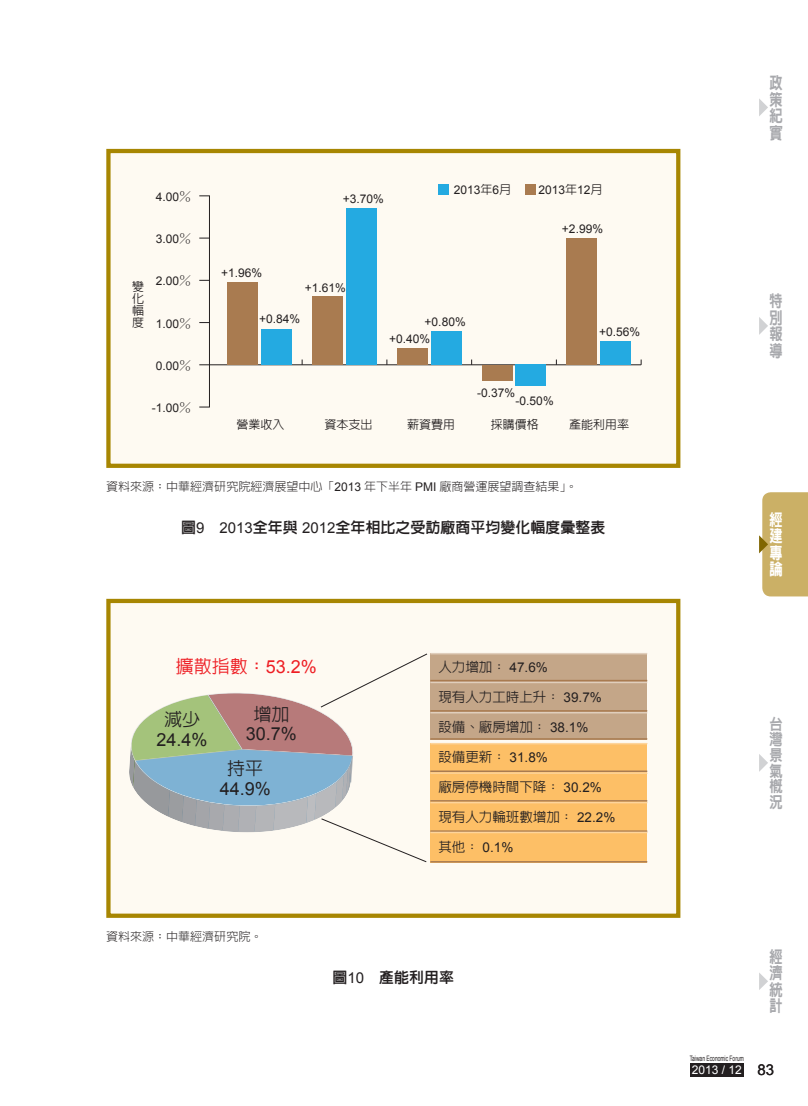
<style>
.page{position:relative;width:808px;height:1106px;background:#fff}
.page>*{position:absolute;margin:0;border:0;box-sizing:border-box;transform-origin:0 0}
.t1{font:18px "Arial";color:#231f20}
.t2{font:500 18px "Lin Gothic";color:#ee1d23}
.t3{font:500 18px "Lin Gothic";color:#231f20}
.t4{font:800 16.5px/16.5px "Lin Gothic";color:#a8a9ad;text-align:justify;scale:.8 1}
.t5{font:800 16.5px/16.5px "Lin Gothic";color:#fff;text-align:justify;scale:.8 1}
.t6{font:800 15.6px/15.8px "Lin Gothic";color:#a8a9ad;text-align:justify;scale:.84 1}
.t7{font:15px "Lin Gothic Extra";color:#231f20}
.t8{font:15px "Arial";color:#231f20}
.t9{font:500 13.5px "Lin Gothic";color:#231f20}
.t10{font:13.5px "Arial";color:#231f20}
.t11{font:12px "Arial";color:#231f20}
.t12{font:300 12px "Lin Gothic";color:#231f20}
.t13{font:500 12px/12px "Lin Gothic";color:#231f20;text-align:justify}
.t14{font:12px "Arial";color:#fff}
.t15{font:7.5px "Arial";color:#231f20;scale:.66 1}
.s1{font-family:"Adobe Ming Std";font-weight:300}
.s2{font-family:"Lin Gothic";font-weight:500}
.s3{font-family:"Arial";font-weight:400}
.s4{font-family:"Arial"}
</style>
<div class="page">
<svg style="left:759px;top:99px;width:9px;height:17px"></svg>
<svg style="left:759px;top:317px;width:9px;height:18px"></svg>
<svg style="left:759px;top:492px;width:49px;height:104px;background:#cdb36e"></svg>
<svg style="left:759px;top:754px;width:9px;height:18px"></svg>
<svg style="left:759px;top:973px;width:9px;height:17px"></svg>
<div style="left:106px;top:599px;width:574px;height:318px;background:#fefaf2;border:4px solid #a78602"></div>
<div style="left:430px;top:653px;width:217px;height:86px;background:#c4a688"></div>
<div style="left:430px;top:742px;width:217px;height:120px;background:#fdbf66"></div>
<hr style="left:430px;top:653px;width:217px;height:1px;background:#e0cebc">
<hr style="left:430px;top:743px;width:217px;height:1px;background:#fdd49b">
<hr style="left:430px;top:681px;width:217px;height:2px;background:#e0cebc">
<hr style="left:430px;top:680px;width:217px;height:1px;background:#a97b50">
<hr style="left:430px;top:738px;width:217px;height:1px;background:#a97b50">
<hr style="left:430px;top:712px;width:217px;height:1px;background:#e0cebc">
<hr style="left:430px;top:710px;width:217px;height:1px;background:#a97b50">
<hr style="left:430px;top:772px;width:217px;height:2px;background:#fdd49b">
<hr style="left:430px;top:770px;width:217px;height:2px;background:#a97b50">
<hr style="left:430px;top:830px;width:217px;height:2px;background:#a97b50">
<hr style="left:430px;top:861px;width:217px;height:1px;background:#a97b50">
<hr style="left:430px;top:800px;width:217px;height:1px;background:#a97b50">
<hr style="left:430px;top:802px;width:217px;height:1px;background:#fdd49b">
<hr style="left:430px;top:831px;width:217px;height:2px;background:#fdd49b">
<svg style="left:129px;top:653px;width:299px;height:209px"></svg>
<div style="left:106px;top:149px;width:574px;height:319px;background:#fefaf2;border:4px solid #a78602"></div>
<div style="left:438px;top:184px;width:11px;height:11px;background:#24aae1"></div>
<div style="left:525px;top:184px;width:10px;height:11px;background:#a97b50"></div>
<hr style="left:209px;top:364px;width:432px;height:1px;background:#231f20">
<hr style="left:209px;top:196px;width:1px;height:211px;background:#231f20">
<div style="left:261px;top:329px;width:31px;height:36px;background:#24aae1"></div>
<div style="left:346px;top:208px;width:31px;height:157px;background:#24aae1"></div>
<div style="left:431px;top:331px;width:30px;height:34px;background:#24aae1"></div>
<div style="left:516px;top:365px;width:30px;height:21px;background:#24aae1"></div>
<div style="left:600px;top:341px;width:31px;height:24px;background:#24aae1"></div>
<div style="left:228px;top:282px;width:30px;height:83px;background:#a97b50"></div>
<div style="left:312px;top:297px;width:31px;height:68px;background:#a97b50"></div>
<div style="left:397px;top:348px;width:31px;height:17px;background:#a97b50"></div>
<div style="left:482px;top:365px;width:30px;height:15px;background:#a97b50"></div>
<div style="left:566px;top:238px;width:31px;height:127px;background:#a97b50"></div>
<div style="left:690px;top:1063px;width:54px;height:13px;background:#231f20"></div>
<p class="t11" style="left:156px;top:189px;width:37px">4.00<span class="s1">％</span></p>
<p class="t11" style="left:156px;top:231px;width:37px">3.00<span class="s1">％</span></p>
<p class="t13" style="left:132px;top:280px;width:13px">變化幅度</p>
<p class="t11" style="left:156px;top:273px;width:37px">2.00<span class="s1">％</span></p>
<p class="t11" style="left:156px;top:315px;width:37px">1.00<span class="s1">％</span></p>
<p class="t11" style="left:156px;top:358px;width:37px">0.00<span class="s1">％</span></p>
<p class="t11" style="left:152px;top:400px;width:41px">-1.00<span class="s1">％</span></p>
<p class="t11" style="left:343px;top:191px;width:43px">+3.70%</p>
<p class="t11" style="left:454px;top:182px;width:59px">2013<span class="s2">年</span>6<span class="s2">月</span></p>
<p class="t11" style="left:538px;top:182px;width:66px">2013<span class="s2">年</span>12<span class="s2">月</span></p>
<p class="t11" style="left:562px;top:221px;width:43px">+2.99%</p>
<p class="t11" style="left:221px;top:265px;width:43px">+1.96%</p>
<p class="t11" style="left:259px;top:311px;width:43px">+0.84%</p>
<p class="t11" style="left:305px;top:279px;width:43px">+1.61%</p>
<p class="t11" style="left:425px;top:313px;width:43px">+0.80%</p>
<p class="t11" style="left:389px;top:330px;width:43px">+0.40%</p>
<p class="t11" style="left:477px;top:385px;width:40px">-0.37%</p>
<p class="t11" style="left:516px;top:392px;width:40px">-0.50%</p>
<p class="t11" style="left:599px;top:324px;width:43px">+0.56%</p>
<p class="t13" style="left:236px;top:418px;width:49px">營業收入</p>
<p class="t13" style="left:325px;top:418px;width:49px">資本支出</p>
<p class="t13" style="left:407px;top:418px;width:49px">薪資費用</p>
<p class="t13" style="left:491px;top:418px;width:49px">採購價格</p>
<p class="t13" style="left:569px;top:418px;width:61px">產能利用率</p>
<p class="t12" style="left:106px;top:480px;width:473px">資料來源：中華經濟研究院經濟展望中心「<span class="s3">2013</span> 年下半年 <span class="s3">PMI</span> 廠商營運展望調查結果」。</p>
<p class="t7" style="left:181px;top:520px;width:426px">圖<span class="s4">9 2013</span>全年與 <span class="s4">2012</span>全年相比之受訪廠商平均變化幅度彙整表</p>
<h1 class="t2" style="left:176px;top:657px;width:143px">擴散指數：<span class="s3">53.2%</span></h1>
<h1 class="t3" style="left:164px;top:710px;width:37px">減少</h1>
<h1 class="t1" style="left:156px;top:727px;width:53px">24.4%</h1>
<h1 class="t3" style="left:253px;top:705px;width:37px">增加</h1>
<h1 class="t1" style="left:246px;top:722px;width:53px">30.7%</h1>
<h1 class="t3" style="left:227px;top:759px;width:37px">持平</h1>
<h1 class="t1" style="left:220px;top:776px;width:53px">44.9%</h1>
<p class="t10" style="left:438px;top:658px;width:111px"><span class="s2">人力增加</span><span class="s1">：</span> 47.6%</p>
<p class="t9" style="left:438px;top:690px;width:165px">現有人力工時上升<span class="s1">：</span> <span class="s3">39.7%</span></p>
<p class="t9" style="left:438px;top:720px;width:152px">設備、廠房增加<span class="s1">：</span> <span class="s3">38.1%</span></p>
<p class="t10" style="left:438px;top:748px;width:111px"><span class="s2">設備更新</span><span class="s1">：</span> 31.8%</p>
<p class="t9" style="left:438px;top:780px;width:165px">廠房停機時間下降<span class="s1">：</span> <span class="s3">30.2%</span></p>
<p class="t9" style="left:438px;top:810px;width:179px">現有人力輪班數增加<span class="s1">：</span> <span class="s3">22.2%</span></p>
<p class="t10" style="left:438px;top:838px;width:77px"><span class="s2">其他</span><span class="s1">：</span> 0.1%</p>
<p class="t12" style="left:106px;top:930px;width:157px">資料來源：中華經濟研究院。</p>
<p class="t7" style="left:332px;top:970px;width:123px">圖<span class="s4">10</span> 產能利用率</p>
<h2 class="t4" style="left:769px;top:74px;width:18px">政策紀實</h2>
<h2 class="t4" style="left:769px;top:293px;width:18px">特別報導</h2>
<h2 class="t5" style="left:769px;top:511px;width:18px">經建專論</h2>
<h3 class="t6" style="left:769px;top:716px;width:17px">台灣景氣概況</h3>
<h2 class="t4" style="left:769px;top:948px;width:18px">經濟統計</h2>
<p class="t15" style="left:690px;top:1053px;width:84px">Taiwan Economic Forum</p>
<p class="t14" style="left:692px;top:1062px;width:52px">2013 / 12</p>
<p class="t8" style="left:757px;top:1059px;width:18px">83</p>
</div>
